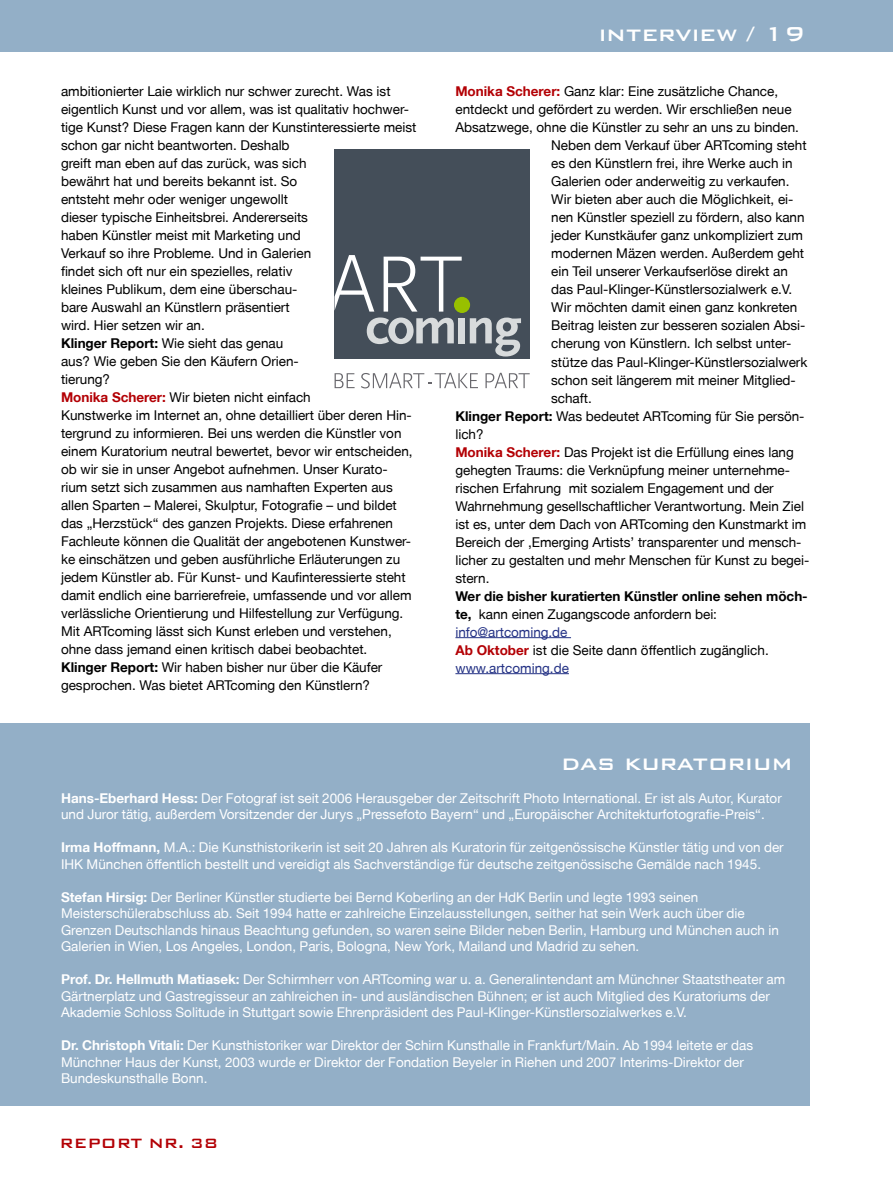
<style>
.page{position:relative;width:893px;height:1191px;background:#fff}
.page>*{position:absolute;margin:0;border:0;box-sizing:border-box;transform-origin:0 0}
.t1{font:500 27px "Bank Gothic BT";color:#fff}
.t2{font:500 18px "Bank Gothic BT";color:#b30005}
.t3{font:13.5px/18px "Helvetica Neue PK";color:#000}
.t4{font:13.5px/16.5px "Helvetica Neue PK";color:#fff}
.s1{font-weight:700}
.s2{font-weight:700;color:#b30005}
.s3{color:#243285}
</style>
<div class="page">
<div style="left:0;top:0;width:893px;height:51px;background:#93afc7"></div>
<hr style="left:455px;top:637px;width:116px;height:1px;background:#243285">
<hr style="left:455px;top:673px;width:114px;height:1px;background:#243285">
<div style="left:0;top:723px;width:809px;height:383px;background:#93afc7"></div>
<div style="left:334px;top:149px;width:196px;height:209px;background:#444e59"></div>
<svg style="left:334px;top:255px;width:40px;height:56px"></svg>
<svg style="left:384px;top:257px;width:78px;height:54px"></svg>
<svg style="left:335px;top:373px;width:20px;height:15px"></svg>
<svg style="left:361px;top:373px;width:117px;height:15px"></svg>
<svg style="left:485px;top:373px;width:45px;height:15px"></svg>
<svg style="left:367px;top:317px;width:87px;height:27px"></svg>
<div style="left:458px;top:318px;width:7px;height:25px;background:#d8dbdc"></div>
<svg style="left:470px;top:317px;width:51px;height:39px"></svg>
<div style="left:454px;top:297px;width:16px;height:16px;background:#98c000;border-radius:50%"></div>
<h1 class="t1" style="left:599px;top:20px;width:208px">interview / 19</h1>
<p class="t3" style="left:61px;top:82px;width:357px">ambitionierter Laie wirklich nur schwer zurecht. Was ist eigentlich Kunst und vor allem, was ist qualitativ hochwer&shy;tige Kunst? Diese Fragen kann der Kunstinteressierte meist schon gar nicht beantworten. Deshalb<br>greift man eben auf das zurück, was sich<br>bewährt hat und bereits bekannt ist. So<br>entsteht mehr oder weniger ungewollt<br>dieser typische Einheitsbrei. Andererseits<br>haben Künstler meist mit Marketing und<br>Verkauf so ihre Probleme. Und in Galerien<br>findet sich oft nur ein spezielles, relativ<br>kleines Publikum, dem eine überschau-<br>bare Auswahl an Künstlern präsentiert<br>wird. Hier setzen wir an.<br><span class="s1">Klinger Report:</span> Wie sieht das genau<br>aus? Wie geben Sie den Käufern Orien-<br>tierung?<br><span class="s2">Monika Scherer:</span> Wir bieten nicht einfach<br>Kunstwerke im Internet an, ohne detailliert über deren Hin&shy;tergrund zu informieren. Bei uns werden die Künstler von einem Kuratorium neutral bewertet, bevor wir entscheiden, ob wir sie in unser Angebot aufnehmen. Unser Kurato&shy;rium setzt sich zusammen aus namhaften Experten aus allen Sparten – Malerei, Skulptur, Fotografie – und bildet das „Herzstück“ des ganzen Projekts. Diese erfahrenen Fachleute können die Qualität der angebotenen Kunstwer&shy;ke einschätzen und geben ausführliche Erläuterungen zu jedem Künstler ab. Für Kunst- und Kaufinteressierte steht damit endlich eine barrierefreie, umfassende und vor allem verlässliche Orientierung und Hilfestellung zur Verfügung.<br>Mit ARTcoming lässt sich Kunst erleben und verstehen, ohne dass jemand einen kritisch dabei beobachtet.<br><span class="s1">Klinger Report:</span> Wir haben bisher nur über die Käufer gesprochen. Was bietet ARTcoming den Künstlern?</p>
<p class="t3" style="left:455px;top:82px;width:324px"><span class="s2">Monika Scherer:</span> Ganz klar: Eine zusätzliche Chance,</p>
<p class="t3" style="left:455px;top:100px;width:338px">entdeckt und gefördert zu werden. Wir erschließen neue</p>
<p class="t3" style="left:455px;top:118px;width:345px">Absatzwege, ohne die Künstler zu sehr an uns zu binden.</p>
<p class="t3" style="left:551px;top:136px;width:257px">Neben dem Verkauf über ARTcoming steht</p>
<p class="t3" style="left:551px;top:154px;width:243px">es den Künstlern frei, ihre Werke auch in</p>
<p class="t3" style="left:551px;top:172px;width:240px">Galerien oder anderweitig zu verkaufen.</p>
<p class="t3" style="left:551px;top:190px;width:244px">Wir bieten aber auch die Möglichkeit, ei-</p>
<p class="t3" style="left:551px;top:208px;width:255px">nen Künstler speziell zu fördern, also kann</p>
<p class="t3" style="left:551px;top:226px;width:253px">jeder Kunstkäufer ganz unkompliziert zum</p>
<p class="t3" style="left:551px;top:244px;width:254px">modernen Mäzen werden. Außerdem geht</p>
<p class="t3" style="left:551px;top:262px;width:238px">ein Teil unserer Verkaufserlöse direkt an</p>
<p class="t3" style="left:551px;top:280px;width:242px">das Paul-Klinger-Künstlersozialwerk e.V.</p>
<p class="t3" style="left:551px;top:298px;width:248px">Wir möchten damit einen ganz konkreten</p>
<p class="t3" style="left:551px;top:316px;width:256px">Beitrag leisten zur besseren sozialen Absi-</p>
<p class="t3" style="left:551px;top:334px;width:242px">cherung von Künstlern. Ich selbst unter-</p>
<p class="t3" style="left:551px;top:352px;width:258px">stütze das Paul-Klinger-Künstlersozialwerk</p>
<p class="t3" style="left:551px;top:370px;width:246px">schon seit längerem mit meiner Mitglied-</p>
<p class="t3" style="left:551px;top:388px;width:42px">schaft.</p>
<p class="t3" style="left:455px;top:406px;width:351px"><span class="s1">Klinger Report:</span> Was bedeutet ARTcoming für Sie persön-</p>
<p class="t3" style="left:455px;top:424px;width:30px">lich?</p>
<p class="t3" style="left:455px;top:442px;width:340px"><span class="s2">Monika Scherer:</span> Das Projekt ist die Erfüllung eines lang</p>
<p class="t3" style="left:455px;top:460px;width:336px">gehegten Traums: die Verknüpfung meiner unternehme-</p>
<p class="t3" style="left:455px;top:478px;width:320px">rischen Erfahrung mit sozialem Engagement und der</p>
<p class="t3" style="left:455px;top:496px;width:350px">Wahrnehmung gesellschaftlicher Verantwortung. Mein Ziel</p>
<p class="t3" style="left:455px;top:514px;width:352px">ist es, unter dem Dach von ARTcoming den Kunstmarkt im</p>
<p class="t3" style="left:455px;top:532px;width:347px">Bereich der ‚Emerging Artists’ transparenter und mensch-</p>
<p class="t3" style="left:455px;top:550px;width:355px">licher zu gestalten und mehr Menschen für Kunst zu begei-</p>
<p class="t3" style="left:455px;top:568px;width:36px">stern.</p>
<p class="t3" style="left:455px;top:586px;width:354px"><span class="s1">Wer die bisher kuratierten Künstler online sehen möch&shy;te,</span> kann einen Zugangscode anfordern bei: <span class="s3">info@artcoming.de<br></span><span class="s2">Ab Oktober</span> ist die Seite dann öffentlich zugänglich. <span class="s3">www.artcoming.de</span></p>
<h1 class="t1" style="left:562px;top:748px;width:232px">das kuratorium</h1>
<p class="t4" style="left:61px;top:789px;width:722px"><span class="s1">Hans-Eberhard Hess:</span> Der Fotograf ist seit 2006 Herausgeber der Zeitschrift Photo International. Er ist als Autor, Kurator und Juror tätig, außerdem Vorsitzender der Jurys „Pressefoto Bayern“ und „Europäischer Architekturfotografie-Preis“.</p>
<p class="t4" style="left:61px;top:839px;width:724px"><span class="s1">Irma Hoffmann,</span> M.A.: Die Kunsthistorikerin ist seit 20 Jahren als Kuratorin für zeitgenössische Künstler tätig und von der<br>IHK München öffentlich bestellt und vereidigt als Sachverständige für deutsche zeitgenössische Gemälde nach 1945.</p>
<p class="t4" style="left:61px;top:888px;width:719px"><span class="s1">Stefan Hirsig:</span> Der Berliner Künstler studierte bei Bernd Koberling an der HdK Berlin und legte 1993 seinen Meisterschülerabschluss ab. Seit 1994 hatte er zahlreiche Einzelausstellungen, seither hat sein Werk auch über die Grenzen Deutschlands hinaus Beachtung gefunden, so waren seine Bilder neben Berlin, Hamburg und München auch in Galerien in Wien, Los Angeles, London, Paris, Bologna, New York, Mailand und Madrid zu sehen.</p>
<p class="t4" style="left:61px;top:971px;width:726px"><span class="s1">Prof. Dr. Hellmuth Matiasek:</span> Der Schirmherr von ARTcoming war u. a. Generalintendant am Münchner Staatstheater am<br>Gärtnerplatz und Gastregisseur an zahlreichen in- und ausländischen Bühnen; er ist auch Mitglied des Kuratoriums der<br>Akademie Schloss Solitude in Stuttgart sowie Ehrenpräsident des Paul-Klinger-Künstlersozialwerkes e.V.</p>
<p class="t4" style="left:61px;top:1037px;width:694px"><span class="s1">Dr. Christoph Vitali:</span> Der Kunsthistoriker war Direktor der Schirn Kunsthalle in Frankfurt/Main. Ab 1994 leitete er das<br>Münchner Haus der Kunst, 2003 wurde er Direktor der Fondation Beyeler in Riehen und 2007 Interims-Direktor der<br>Bundeskunsthalle Bonn.</p>
<h2 class="t2" style="left:60px;top:1133px;width:160px">report nr. 38</h2>
</div>
